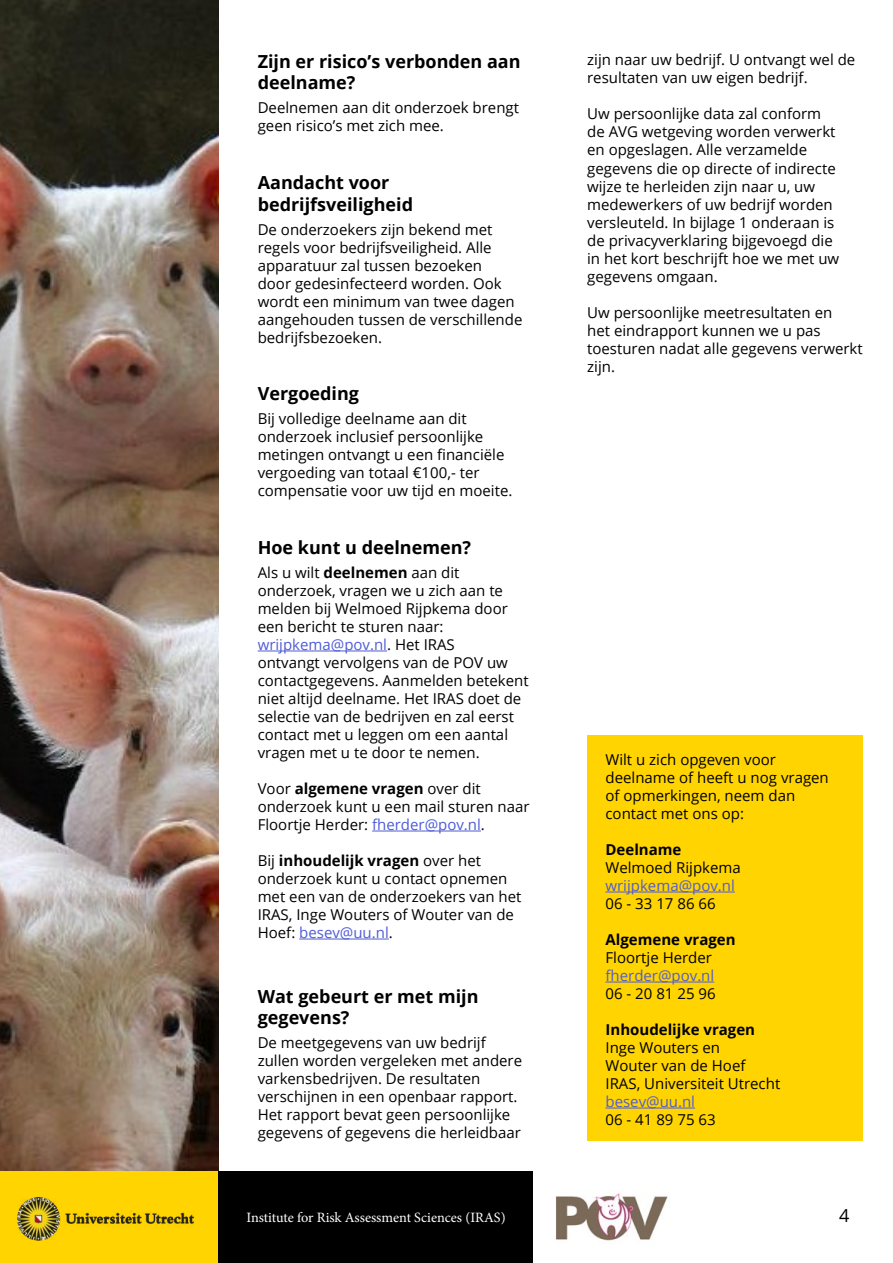
<style>
.page{position:relative;width:893px;height:1263px;background:#fff}
.page>*{position:absolute;margin:0;border:0;box-sizing:border-box;transform-origin:0 0}
.t1{font:700 18px/21.6px "Open Sans";color:#000}
.t2{font:18px "Open Sans";color:#000}
.t3{font:15px/18px "Open Sans";color:#000}
.t4{font:15px "Open Sans";color:#4f5cd6}
.t5{font:700 15px "Open Sans";color:#000}
.t6{font:14.25px "Minion Pro";letter-spacing:-.005em;color:#fff}
.s1{font-weight:700}
.s2{color:#4f5cd6}
</style>
<div class="page">
<img style="left:0;top:0;width:218px;height:1172px">
<hr style="left:258px;top:651px;width:129px;height:1px;background:#4f5cd6">
<hr style="left:372px;top:831px;width:109px;height:1px;background:#4f5cd6">
<hr style="left:299px;top:939px;width:90px;height:1px;background:#4f5cd6">
<div style="left:0;top:1172px;width:218px;height:91px;background:#ffd400"></div>
<img style="left:17px;top:1197px;width:177px;height:44px">
<div style="left:218px;top:1172px;width:315px;height:91px;background:#000"></div>
<img style="left:555px;top:1193px;width:113px;height:48px">
<div style="left:587px;top:735px;width:276px;height:405px;background:#ffd400"></div>
<hr style="left:605px;top:892px;width:130px;height:1px;background:#4f5cd6">
<hr style="left:605px;top:982px;width:109px;height:1px;background:#4f5cd6">
<hr style="left:605px;top:1108px;width:90px;height:1px;background:#4f5cd6">
<p class="t1" style="left:258px;top:50px;width:264px">Zijn er risico’s verbonden aan deelname?</p>
<p class="t3" style="left:258px;top:99px;width:263px">Deelnemen aan dit onderzoek brengt geen risico’s met zich mee.</p>
<p class="t1" style="left:258px;top:171px;width:157px">Aandacht voor bedrijfsveiligheid</p>
<p class="t3" style="left:258px;top:220px;width:266px">De onderzoekers zijn bekend met regels voor bedrijfsveiligheid. Alle apparatuur zal tussen bezoeken<br>door gedesinfecteerd worden. Ook wordt een minimum van twee dagen aangehouden tussen de verschillende bedrijfsbezoeken.</p>
<p class="t1" style="left:258px;top:382px;width:103px">Vergoeding</p>
<p class="t3" style="left:258px;top:409px;width:256px">Bij volledige deelname aan dit onderzoek inclusief persoonlijke metingen ontvangt u een financiële vergoeding van totaal €100,- ter compensatie voor uw tijd en moeite.</p>
<p class="t1" style="left:258px;top:536px;width:215px">Hoe kunt u deelnemen?</p>
<p class="t3" style="left:258px;top:563px;width:272px">Als u wilt <span class="s1">deelnemen</span> aan dit onderzoek, vragen we u zich aan te melden bij Welmoed Rijpkema door een bericht te sturen naar: <span class="s2">wrijpkema@pov.nl</span>. Het IRAS<br>ontvangt vervolgens van de POV uw contactgegevens. Aanmelden betekent niet altijd deelname. Het IRAS doet de selectie van de bedrijven en zal eerst contact met u leggen om een aantal vragen met u te door te nemen.</p>
<p class="t3" style="left:258px;top:779px;width:273px">Voor <span class="s1">algemene vragen</span> over dit onderzoek kunt u een mail sturen naar<br>Floortje Herder: <span class="s2">fherder@pov.nl</span>.</p>
<p class="t3" style="left:258px;top:851px;width:265px">Bij <span class="s1">inhoudelijk vragen</span> over het onderzoek kunt u contact opnemen met een van de onderzoekers van het<br>IRAS, Inge Wouters of Wouter van de<br>Hoef: <span class="s2">besev@uu.nl</span>.</p>
<p class="t1" style="left:258px;top:985px;width:222px">Wat gebeurt er met mijn gegevens?</p>
<p class="t3" style="left:258px;top:1033px;width:266px">De meetgegevens van uw bedrijf zullen worden vergeleken met andere varkensbedrijven. De resultaten verschijnen in een openbaar rapport.<br>Het rapport bevat geen persoonlijke gegevens of gegevens die herleidbaar</p>
<p class="t6" style="left:246px;top:1208px;width:261px">Institute for Risk Assessment Sciences (IRAS)</p>
<p class="t3" style="left:587px;top:51px;width:270px">zijn naar uw bedrijf. U ontvangt wel de resultaten van uw eigen bedrijf.</p>
<p class="t3" style="left:587px;top:105px;width:254px">Uw persoonlijke data zal conform de AVG wetgeving worden verwerkt en opgeslagen. Alle verzamelde gegevens die op directe of indirecte wijze te herleiden zijn naar u, uw medewerkers of uw bedrijf worden versleuteld. In bijlage 1 onderaan is de privacyverklaring bijgevoegd die in het kort beschrijft hoe we met uw gegevens omgaan.</p>
<p class="t3" style="left:587px;top:303px;width:277px">Uw persoonlijke meetresultaten en<br>het eindrapport kunnen we u pas toesturen nadat alle gegevens verwerkt zijn.</p>
<p class="t3" style="left:605px;top:750px;width:225px">Wilt u zich opgeven voor deelname of heeft u nog vragen of opmerkingen, neem dan contact met ons op:</p>
<p class="t5" style="left:605px;top:839px;width:77px">Deelname</p>
<p class="t3" style="left:605px;top:858px;width:137px">Welmoed Rijpkema</p>
<p class="t4" style="left:605px;top:875px;width:131px">wrijpkema@pov.nl</p>
<p class="t3" style="left:605px;top:894px;width:112px">06 - 33 17 86 66</p>
<p class="t5" style="left:605px;top:929px;width:132px">Algemene vragen</p>
<p class="t3" style="left:605px;top:948px;width:108px">Floortje Herder</p>
<p class="t4" style="left:605px;top:965px;width:110px">fherder@pov.nl</p>
<p class="t3" style="left:605px;top:984px;width:112px">06 - 20 81 25 96</p>
<p class="t5" style="left:605px;top:1019px;width:151px">Inhoudelijke vragen</p>
<p class="t3" style="left:605px;top:1038px;width:176px">Inge Wouters en<br>Wouter van de Hoef<br>IRAS, Universiteit Utrecht</p>
<p class="t4" style="left:605px;top:1091px;width:91px">besev@uu.nl</p>
<p class="t3" style="left:605px;top:1110px;width:112px">06 - 41 89 75 63</p>
<p class="t2" style="left:839px;top:1203px;width:12px">4</p>
</div>
